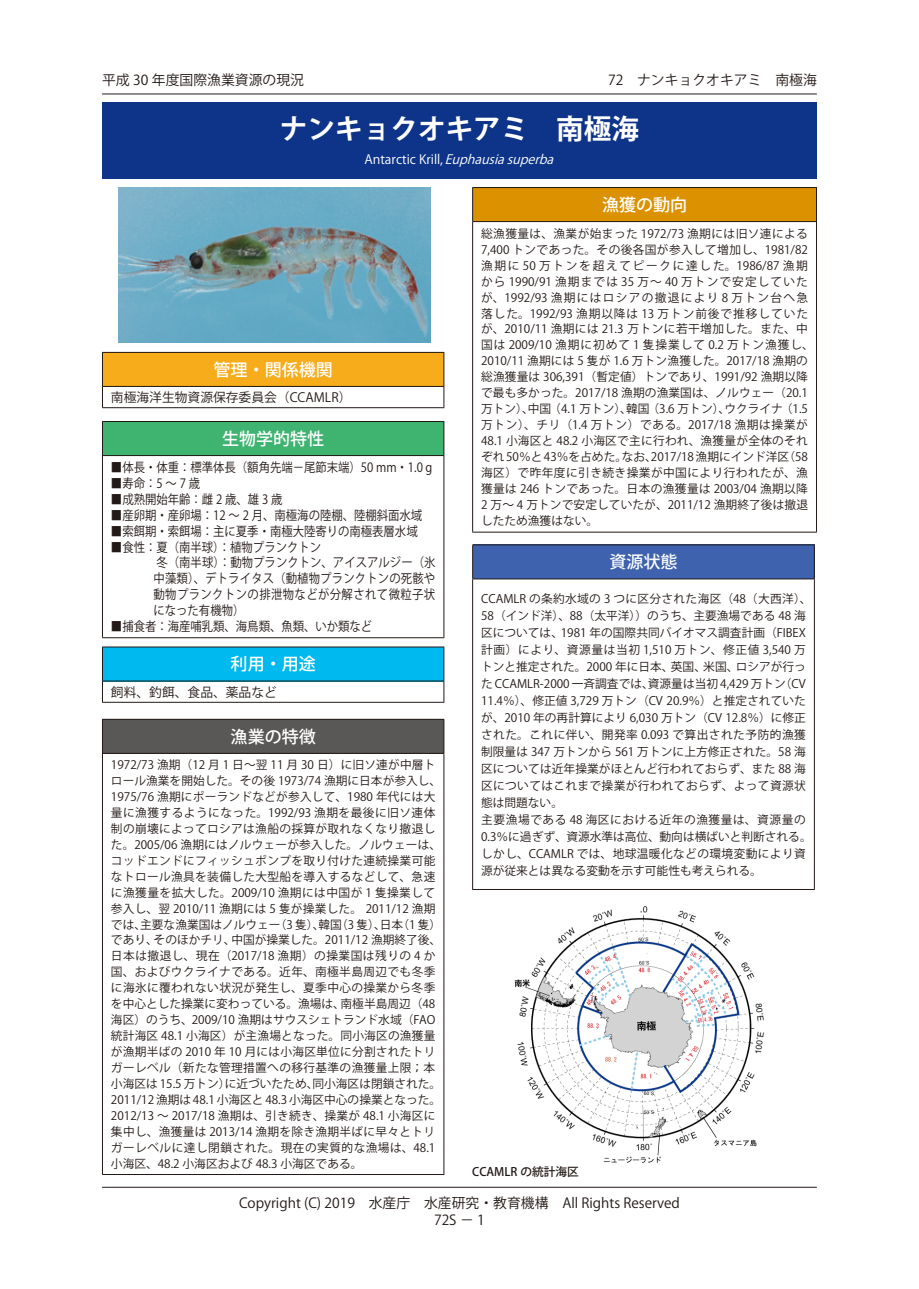
<style>
.page{position:relative;width:919px;height:1289px;background:#fff}
.page>*{position:absolute;margin:0;border:0;box-sizing:border-box;transform-origin:0 0}
.t1{font:700 27.6px "Koz Go Pro";color:#fff}
.t2{font:500 16.95px "Koz Go Pro";color:#fff}
.t3{font:13.8px "Koz Go Pro";color:#231916}
.t4{font:12.75px "Koz Go Pro";color:#231916;scale:.89 1}
.t5{font:12.75px "Koz Go Pro";color:#231916}
.t6{font:italic 12.75px "Koz Go Pro";color:#fff}
.t7{font:12.75px "Koz Go Pro";letter-spacing:.035em;color:#231916;scale:.89 1}
.t8{font:11.7px/15.9px "Koz Go Pro";letter-spacing:.015em;color:#231916}
.t9{font:500 11.7px "Koz Go Pro";color:#231916}
.s1{font-style:normal}
</style>
<div class="page">
<div style="left:102px;top:102px;width:714px;height:77px;background:#0d3488"></div>
<div style="left:102px;top:352px;width:342px;height:34px;background:#f6ac1b"></div>
<hr style="left:102px;top:352px;width:342px;height:1px;background:#231916">
<hr style="left:102px;top:353px;width:1px;height:33px;background:#231916">
<hr style="left:443px;top:353px;width:1px;height:33px;background:#231916">
<hr style="left:102px;top:386px;width:342px;height:1px;background:#231916">
<svg style="left:102px;top:387px;width:1px;height:20px"></svg>
<svg style="left:443px;top:387px;width:1px;height:20px"></svg>
<hr style="left:102px;top:407px;width:342px;height:1px;background:#231916">
<div style="left:102px;top:719px;width:342px;height:34px;background:#595857"></div>
<hr style="left:102px;top:719px;width:342px;height:1px;background:#231916">
<hr style="left:102px;top:719px;width:1px;height:34px;background:#231916">
<hr style="left:443px;top:719px;width:1px;height:34px;background:#231916">
<hr style="left:102px;top:753px;width:342px;height:1px;background:#231916">
<hr style="left:102px;top:753px;width:1px;height:421px;background:#231916">
<hr style="left:443px;top:753px;width:1px;height:421px;background:#231916">
<hr style="left:102px;top:1174px;width:342px;height:1px;background:#231916">
<div style="left:102px;top:421px;width:342px;height:34px;background:#3fb370"></div>
<hr style="left:102px;top:421px;width:342px;height:1px;background:#231916">
<hr style="left:102px;top:422px;width:1px;height:33px;background:#231916">
<hr style="left:443px;top:422px;width:1px;height:33px;background:#231916">
<hr style="left:102px;top:455px;width:342px;height:1px;background:#231916">
<hr style="left:102px;top:456px;width:1px;height:181px;background:#231916">
<hr style="left:443px;top:456px;width:1px;height:181px;background:#231916">
<hr style="left:102px;top:637px;width:342px;height:1px;background:#231916">
<div style="left:102px;top:647px;width:342px;height:34px;background:#00b9ef"></div>
<hr style="left:102px;top:646px;width:342px;height:1px;background:#231916">
<hr style="left:102px;top:647px;width:1px;height:33px;background:#231916">
<hr style="left:443px;top:647px;width:1px;height:33px;background:#231916">
<hr style="left:102px;top:680px;width:342px;height:1px;background:#231916">
<svg style="left:102px;top:681px;width:1px;height:21px"></svg>
<svg style="left:443px;top:681px;width:1px;height:21px"></svg>
<hr style="left:102px;top:702px;width:342px;height:1px;background:#231916">
<div style="left:472px;top:187px;width:344px;height:34px;background:#db9100"></div>
<hr style="left:472px;top:187px;width:344px;height:1px;background:#231916">
<hr style="left:472px;top:188px;width:1px;height:33px;background:#231916">
<hr style="left:816px;top:188px;width:1px;height:33px;background:#231916">
<hr style="left:472px;top:221px;width:344px;height:1px;background:#231916">
<hr style="left:472px;top:222px;width:1px;height:309px;background:#231916">
<hr style="left:816px;top:222px;width:1px;height:309px;background:#231916">
<hr style="left:472px;top:531px;width:344px;height:1px;background:#231916">
<div style="left:472px;top:545px;width:342px;height:34px;background:#3e62ad"></div>
<hr style="left:472px;top:544px;width:342px;height:1px;background:#231916">
<hr style="left:472px;top:545px;width:1px;height:33px;background:#231916">
<hr style="left:814px;top:545px;width:1px;height:33px;background:#231916">
<hr style="left:472px;top:578px;width:342px;height:1px;background:#231916">
<hr style="left:472px;top:579px;width:1px;height:310px;background:#231916">
<hr style="left:814px;top:579px;width:1px;height:310px;background:#231916">
<hr style="left:472px;top:889px;width:342px;height:1px;background:#231916">
<img style="left:118px;top:187px;width:313px;height:155px">
<img style="left:514px;top:906px;width:250px;height:257px">
<hr style="left:102px;top:94px;width:714px;height:1px;background:#231916">
<hr style="left:102px;top:1186px;width:714px;height:1px;background:#231916">
<p class="t3" style="left:102px;top:71px;width:203px">平成 30 年度国際漁業資源の現況</p>
<p class="t3" style="left:608px;top:71px;width:210px">72　ナンキョクオキアミ　南極海</p>
<h1 class="t1" style="left:280px;top:111px;width:361px">ナンキョクオキアミ　南極海</h1>
<p class="t6" style="left:364px;top:151px;width:195px"><span class="s1">A n t a r c t i c K r i l l ,</span> Euphausiasuperba</p>
<h2 class="t2" style="left:602px;top:194px;width:87px">漁獲の動向</h2>
<p class="t8" style="left:481px;top:226px;width:334px">総漁獲量は、漁業が始まった 1972/73 漁期には旧ソ連による7,400 トンであった。その後各国が参入して増加し、1981/82漁期に 50 万トンを超えてピークに達した。1986/87 漁期から 1990/91 漁期までは 35 万～ 40 万トンで安定していたが、1992/93 漁期にはロシアの撤退により 8 万トン台へ急落した。1992/93 漁期以降は 13 万トン前後で推移していたが、2010/11 漁期には 21.3 万トンに若干増加した。また、中国は 2009/10 漁期に初めて 1 隻操業して 0.2 万トン漁獲し、2010/11 漁期には 5 隻が 1.6 万トン漁獲した。2017/18 漁期の総漁獲量は 306,391（暫定値）トンであり、1991/92 漁期以降で最も多かった。2017/18 漁期の漁業国は、ノルウェー（20.1万トン）、中国（4.1 万トン）、韓国（3.6 万トン）、ウクライナ（1.5万トン）、チリ（1.4 万トン）である。2017/18 漁期は操業が48.1 小海区と 48.2 小海区で主に行われ、漁獲量が全体のそれぞれ 50％と 43％を占めた。なお、2017/18 漁期にインド洋区（58海区）で昨年度に引き続き操業が中国により行われたが、漁獲量は 246 トンであった。日本の漁獲量は 2003/04 漁期以降2 万～ 4 万トンで安定していたが、2011/12 漁期終了後は撤退したため漁獲はない。</p>
<h2 class="t2" style="left:609px;top:551px;width:70px">資源状態</h2>
<p class="t8" style="left:481px;top:590px;width:332px;line-height:17px">CCAMLR の条約水域の 3 つに区分された海区（48（大西洋）、58（インド洋）、88（太平洋））のうち、主要漁場である 48 海区については、1981 年の国際共同バイオマス調査計画（FIBEX計画）により、資源量は当初 1,510 万トン、修正値 3,540 万トンと推定された。2000 年に日本、英国、米国、ロシアが行った CCAMLR-2000 一斉調査では、資源量は当初 4,429 万トン（CV 11.4％）、修正値 3,729 万トン（CV 20.9％）と推定されていたが、2010 年の再計算により 6,030 万トン（CV 12.8％）に修正された。これに伴い、開発率 0.093 で算出された予防的漁獲制限量は 347 万トンから 561 万トンに上方修正された。58 海区については近年操業がほとんど行われておらず、また 88 海区についてはこれまで操業が行われておらず、よって資源状態は問題ない。<br>主要漁場である 48 海区における近年の漁獲量は、資源量の0.3％に過ぎず、資源水準は高位、動向は横ばいと判断される。しかし、CCAMLR では、地球温暖化などの環境変動により資源が従来とは異なる変動を示す可能性も考えられる。</p>
<h2 class="t2" style="left:214px;top:359px;width:121px">管理・関係機関</h2>
<p class="t5" style="left:111px;top:389px;width:242px">南極海洋生物資源保存委員会（CCAMLR）</p>
<h2 class="t2" style="left:222px;top:428px;width:104px">生物学的特性</h2>
<p class="t4" style="left:111px;top:459px;width:362px">■体長・体重：標準体長（額角先端－尾節末端）50 mm・1.0 g</p>
<p class="t4" style="left:111px;top:475px;width:102px">■寿命：5 ～ 7 歳</p>
<p class="t4" style="left:111px;top:490px;width:194px">■成熟開始年齢：雌 2 歳、雄 3 歳</p>
<p class="t4" style="left:111px;top:506px;width:351px">■産卵期・産卵場：12 ～ 2 月、南極海の陸棚、陸棚斜面水域</p>
<p class="t4" style="left:111px;top:522px;width:346px">■索餌期・索餌場：主に夏季・南極大陸寄りの南極表層水域</p>
<p class="t4" style="left:111px;top:538px;width:237px">■食性：夏（南半球）：植物プランクトン</p>
<p class="t4" style="left:111px;top:554px;width:366px">　　　　冬（南半球）：動物プランクトン、アイスアルジー（氷</p>
<p class="t4" style="left:153px;top:570px;width:318px">中藻類）、デトライタス（動植物プランクトンの死骸や</p>
<p class="t7" style="left:153px;top:586px;width:318px">動物プランクトンの排泄物などが分解されて微粒子状</p>
<p class="t4" style="left:153px;top:602px;width:104px">になった有機物）</p>
<p class="t4" style="left:111px;top:618px;width:295px">■捕食者：海産哺乳類、海鳥類、魚類、いか類など</p>
<h2 class="t2" style="left:231px;top:653px;width:87px">利用・用途</h2>
<p class="t5" style="left:111px;top:683px;width:167px">飼料、釣餌、食品、薬品など</p>
<h2 class="t2" style="left:231px;top:725px;width:87px">漁業の特徴</h2>
<p class="t8" style="left:111px;top:757px;width:332px">1972/73 漁期（12 月 1 日～翌 11 月 30 日）に旧ソ連が中層トロール漁業を開始した。その後 1973/74 漁期に日本が参入し、1975/76 漁期にポーランドなどが参入して、1980 年代には大量に漁獲するようになった。1992/93 漁期を最後に旧ソ連体制の崩壊によってロシアは漁船の採算が取れなくなり撤退した。2005/06 漁期にはノルウェーが参入した。ノルウェーは、コッドエンドにフィッシュポンプを取り付けた連続操業可能なトロール漁具を装備した大型船を導入するなどして、急速に漁獲量を拡大した。2009/10 漁期には中国が 1 隻操業して参入し、翌 2010/11 漁期には 5 隻が操業した。 2011/12 漁期では、主要な漁業国はノルウェー（3 隻）、韓国（3 隻）、日本（1 隻）であり、そのほかチリ、中国が操業した。2011/12 漁期終了後、日本は撤退し、現在（2017/18 漁期）の操業国は残りの 4 か国、およびウクライナである。近年、南極半島周辺でも冬季に海氷に覆われない状況が発生し、夏季中心の操業から冬季を中心とした操業に変わっている。漁場は、南極半島周辺（48海区）のうち、2009/10 漁期はサウスシェトランド水域（FAO統計海区 48.1 小海区）が主漁場となった。同小海区の漁獲量が漁期半ばの 2010 年 10 月には小海区単位に分割されたトリガーレベル（新たな管理措置への移行基準の漁獲量上限；本小海区は 15.5 万トン）に近づいたため、同小海区は閉鎖された。2011/12 漁期は 48.1 小海区と 48.3 小海区中心の操業となった。2012/13 ～ 2017/18 漁期は、引き続き、操業が 48.1 小海区に集中し、漁獲量は 2013/14 漁期を除き漁期半ばに早々とトリガーレベルに達し閉鎖された。現在の実質的な漁場は、48.1小海区、48.2 小海区および 48.3 小海区である。</p>
<p class="t9" style="left:472px;top:1164px;width:108px">CCAMLR の統計海区</p>
<p class="t3" style="left:239px;top:1194px;width:442px">Copyright (C) 2019　水産庁　水産研究・教育機構　All Rights Reserved</p>
<p class="t3" style="left:434px;top:1211px;width:52px">72S － 1</p>
</div>
